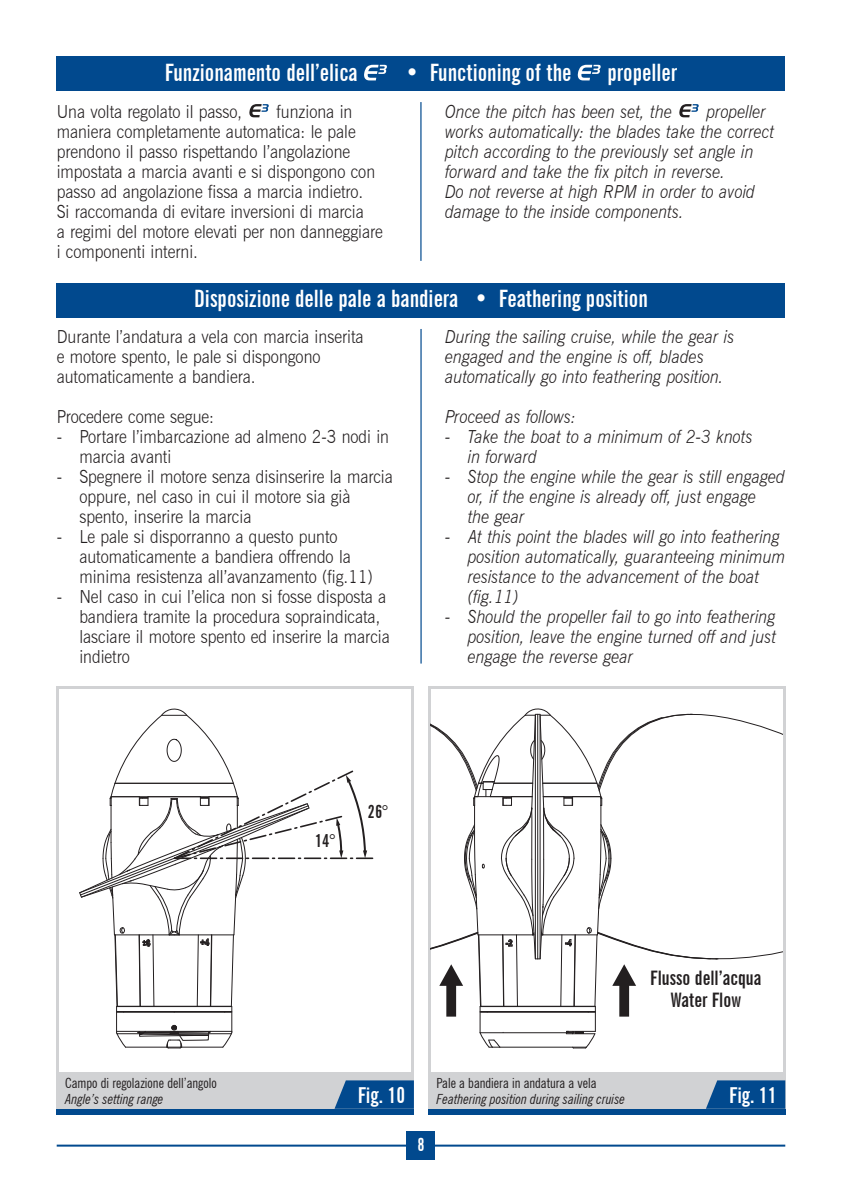
<style>
.page{position:relative;width:842px;height:1191px;background:#fff}
.page>*{position:absolute;margin:0;border:0;box-sizing:border-box;transform-origin:0 0}
.t1{font:700 extra-condensed 24px "News Gothic BT";color:#fff}
.t2{font:700 extra-condensed 22px "News Gothic BT";color:#fff}
.t3{font:700 extra-condensed 20px/22px "News Gothic BT";color:#231f20;text-align:center}
.t4{font:300 18px/20px "News Gothic BT";color:#231f20;scale:.9 1}
.t5{font:italic 300 18px/20px "News Gothic BT";color:#231f20;scale:.9 1}
.t6{font:700 extra-condensed 18px "News Gothic BT";color:#231f20}
.t7{font:700 extra-condensed 18px "News Gothic BT";color:#fff}
.t8{font:condensed 14px "News Gothic BT";color:#231f20}
.t9{font:italic condensed 14px "News Gothic BT";color:#231f20}
</style>
<div class="page">
<hr style="left:57px;top:1144px;width:728px;height:2px;background:#01498e">
<div style="left:407px;top:1131px;width:28px;height:28px;background:#01498e"></div>
<div style="left:57px;top:57px;width:728px;height:34px;background:#01498e"></div>
<svg style="left:578px;top:65px;width:23px;height:15px"></svg>
<svg style="left:364px;top:65px;width:23px;height:15px"></svg>
<svg style="left:679px;top:104px;width:20px;height:13px"></svg>
<svg style="left:249px;top:104px;width:20px;height:13px"></svg>
<hr style="left:420px;top:102px;width:1px;height:159px;background:#01498e">
<div style="left:57px;top:283px;width:728px;height:34px;background:#01498e"></div>
<hr style="left:420px;top:329px;width:2px;height:334px;background:#01498e">
<div style="left:57px;top:686px;width:357px;height:422px;background:#d1d2d4"></div>
<div style="left:57px;top:1108px;width:357px;height:6px;background:#01498e"></div>
<div style="left:60px;top:689px;width:351px;height:382px;background:#fff"></div>
<svg style="left:79px;top:709px;width:294px;height:339px"></svg>
<svg style="left:335px;top:1080px;width:79px;height:28px;background:#125493"></svg>
<div style="left:428px;top:686px;width:357px;height:422px;background:#d1d2d4"></div>
<div style="left:428px;top:1108px;width:357px;height:6px;background:#01498e"></div>
<div style="left:431px;top:689px;width:351px;height:382px;background:#fff"></div>
<svg style="left:718px;top:716px;width:64px;height:243px"></svg>
<svg style="left:431px;top:709px;width:287px;height:339px"></svg>
<svg style="left:706px;top:1080px;width:79px;height:28px;background:#125494"></svg>
<h1 class="t1" style="left:165px;top:58px;width:194px">Funzionamento dell’elica</h1>
<h1 class="t1" style="left:405px;top:58px;width:168px">• Functioning of the</h1>
<h1 class="t1" style="left:607px;top:58px;width:71px">propeller</h1>
<p class="t4" style="left:57px;top:102px;width:207px">Una volta regolato il passo,</p>
<p class="t4" style="left:57px;top:102px;width:364px;text-indent:220px">funziona in maniera completamente automatica: le pale prendono il passo rispettando l’angolazione impostata a marcia avanti e si dispongono con passo ad angolazione fissa a marcia indietro.<br>Si raccomanda di evitare inversioni di marcia<br>a regimi del motore elevati per non danneggiare i componenti interni.</p>
<p class="t5" style="left:445px;top:102px;width:254px">Once the pitch has been set, the</p>
<p class="t5" style="left:445px;top:102px;width:367px;text-indent:261px">propeller works automatically: the blades take the correct pitch according to the previously set angle in forward and take the fix pitch in reverse.<br>Do not reverse at high RPM in order to avoid damage to the inside components.</p>
<h1 class="t1" style="left:194px;top:284px;width:455px">Disposizione delle pale a bandiera • Feathering position</h1>
<p class="t4" style="left:57px;top:326px;width:342px">Durante l’andatura a vela con marcia inserita e motore spento, le pale si dispongono automaticamente a bandiera.</p>
<p class="t4" style="left:57px;top:406px;width:176px">Procedere come segue:</p>
<p class="t4" style="left:79px;top:426px;width:346px;text-indent:-23px">- Portare l’imbarcazione ad almeno 2-3 nodi in marcia avanti</p>
<p class="t4" style="left:79px;top:466px;width:350px;text-indent:-23px">- Spegnere il motore senza disinserire la marcia oppure, nel caso in cui il motore sia già spento, inserire la marcia</p>
<p class="t4" style="left:79px;top:526px;width:328px;text-indent:-23px">- Le pale si disporranno a questo punto automaticamente a bandiera offrendo la minima resistenza all’avanzamento (fig.11)</p>
<p class="t4" style="left:79px;top:586px;width:346px;text-indent:-23px">- Nel caso in cui l’elica non si fosse disposta a bandiera tramite la procedura sopraindicata, lasciare il motore spento ed inserire la marcia indietro</p>
<p class="t5" style="left:445px;top:326px;width:323px">During the sailing cruise, while the gear is engaged and the engine is off, blades automatically go into feathering position.</p>
<p class="t5" style="left:445px;top:406px;width:147px">Proceed as follows:</p>
<p class="t5" style="left:468px;top:426px;width:318px;text-indent:-23px">- Take the boat to a minimum of 2-3 knots in forward</p>
<p class="t5" style="left:468px;top:466px;width:354px;text-indent:-23px">- Stop the engine while the gear is still engaged or, if the engine is already off, just engage<br>the gear</p>
<p class="t5" style="left:468px;top:526px;width:354px;text-indent:-23px">- At this point the blades will go into feathering position automatically, guaranteeing minimum resistance to the advancement of the boat (fig.11)</p>
<p class="t5" style="left:468px;top:606px;width:344px;text-align:justify;text-indent:-23px">- Should the propeller fail to go into feathering position, leave the engine turned off and just engage the reverse gear</p>
<p class="t6" style="left:315px;top:829px;width:22px">14°</p>
<p class="t6" style="left:368px;top:801px;width:22px">26°</p>
<p class="t3" style="left:650px;top:966px;width:113px">Flusso dell’acqua<br>Water Flow</p>
<p class="t8" style="left:65px;top:1074px;width:153px">Campo di regolazione dell’angolo</p>
<p class="t9" style="left:65px;top:1090px;width:100px">Angle’s setting range</p>
<p class="t2" style="left:729px;top:1081px;width:49px">Fig. 11</p>
<p class="t8" style="left:437px;top:1074px;width:162px">Pale a bandiera in andatura a vela</p>
<p class="t9" style="left:437px;top:1090px;width:190px">Feathering position during sailing cruise</p>
<p class="t2" style="left:358px;top:1081px;width:49px">Fig. 10</p>
<p class="t7" style="left:417px;top:1133px;width:9px">8</p>
</div>
